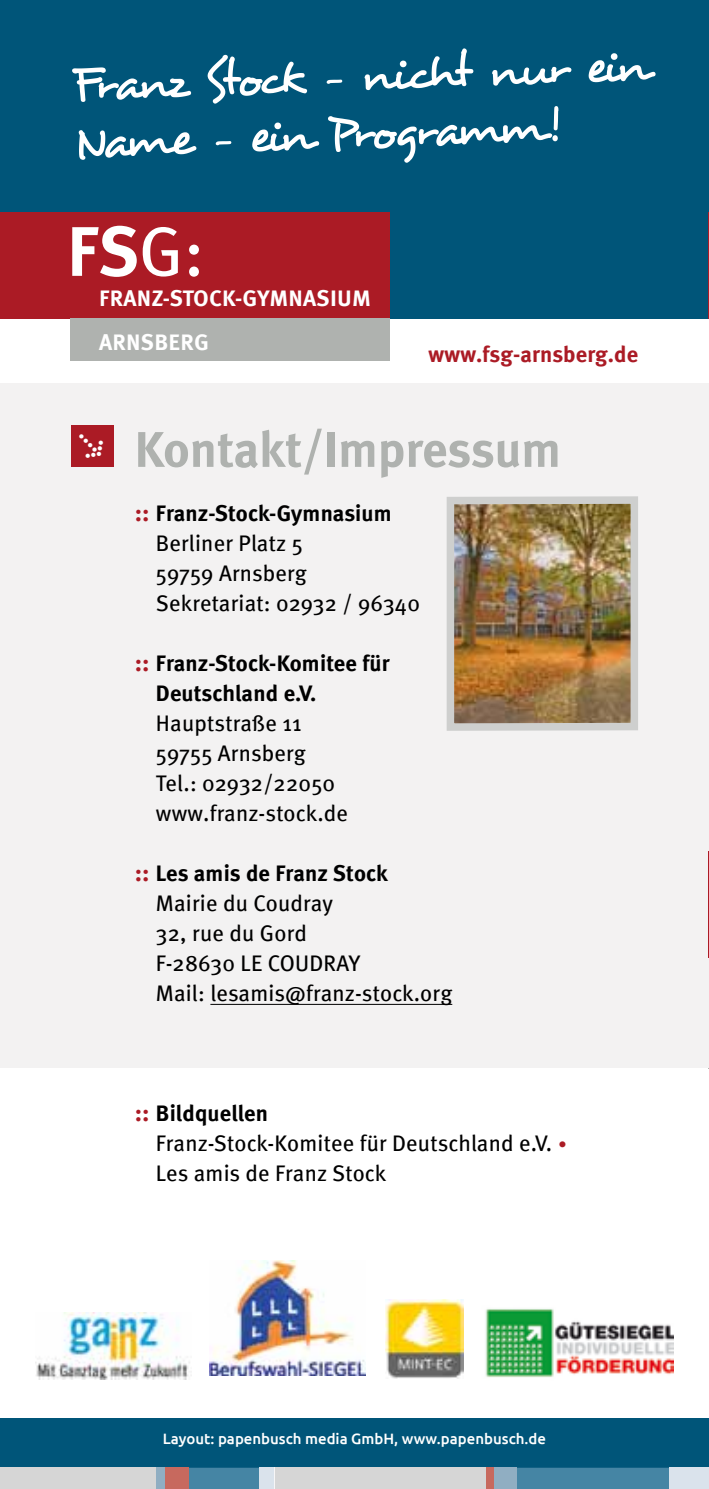
<style>
.page{position:relative;width:709px;height:1489px;background:#fff}
.page>*{position:absolute;margin:0;border:0;box-sizing:border-box;transform-origin:0 0}
.t1{font:700 70px "Meta";color:#fff}
.t2{font:50px/57.5px "Desyrel";color:#fff}
.t3{font:700 50px "Meta";color:#afb2af}
.t4{font:25px "Meta Bold Caps Expert";color:#fff}
.t5{font:22.5px/30px "Meta";letter-spacing:.01em;color:#000}
.t6{font:700 22.5px/30px "Meta";letter-spacing:.01em;color:#000}
.t7{font:22.5px/44.2px "Meta Bold Caps";letter-spacing:.01em;color:#fff}
.t8{font:700 22.5px "Meta";letter-spacing:.01em;color:#ab1b25}
.t9{font:500 15px "Ubuntu";color:#fff}
.s1{font-weight:400}
.s2{font-weight:700;font-size:25px;color:#ab1b25}
.s3{font-weight:700}
.s4{font-size:25px;color:#ab1b25}
.s5{font-family:"The Sans Os F";font-weight:600;color:#ab1b25}
</style>
<div class="page">
<div style="left:0;top:0;width:709px;height:356px;background:#005579"></div>
<div style="left:0;top:321px;width:709px;height:747px;background:#f3f2f2"></div>
<div style="left:0;top:319px;width:709px;height:64px;background:#fff"></div>
<div style="left:0;top:1417px;width:709px;height:71px;background:#005579"></div>
<hr style="left:210px;top:1003px;width:242px;height:1px;background:#000">
<div style="left:0;top:1467px;width:172px;height:21px;background:#d6d6d6"></div>
<svg style="left:189px;top:1467px;width:70px;height:21px"></svg>
<div style="left:156px;top:1467px;width:16px;height:21px;background:#90aec2"></div>
<div style="left:274px;top:1467px;width:242px;height:21px;background:#d6d6d6"></div>
<div style="left:516px;top:1467px;width:153px;height:21px;background:#4585a4"></div>
<div style="left:489px;top:1467px;width:27px;height:21px;background:#90aec2"></div>
<div style="left:486px;top:1467px;width:8px;height:21px;background:#c7695e"></div>
<div style="left:166px;top:1467px;width:23px;height:21px;background:#c7695e"></div>
<div style="left:259px;top:1467px;width:15px;height:21px;background:#dae3ec"></div>
<svg style="left:274px;top:1467px;width:1px;height:21px"></svg>
<div style="left:669px;top:1467px;width:40px;height:21px;background:#dae3ec"></div>
<div style="left:71px;top:425px;width:42px;height:42px;background:#ab1b25"></div>
<img style="left:36px;top:1312px;width:156px;height:66px">
<img style="left:385px;top:1299px;width:78px;height:79px">
<img style="left:209px;top:1260px;width:156px;height:115px">
<img style="left:485px;top:1309px;width:188px;height:68px">
<div style="left:0;top:212px;width:390px;height:107px;background:#ab1b25"></div>
<div style="left:71px;top:319px;width:319px;height:42px;background:#afb2af"></div>
<img style="left:455px;top:505px;width:174px;height:216px">
<div style="left:446px;top:496px;width:192px;height:234px;border:8px solid #cecfce"></div>
<h2 class="t2" style="left:71px;top:56px;width:578px;rotate:-2deg">Franz Stock - nicht nur ein<br>Name - ein Programm!</h2>
<h1 class="t1" style="left:67px;top:210px;width:139px">FS<span class="s1">G:</span></h1>
<p class="t7" style="left:99px;top:276px;width:273px">FRANZ-STOCK-GYMNASIUM<br>ARNSBERG</p>
<p class="t8" style="left:428px;top:341px;width:211px">www.fsg-arnsberg.de</p>
<p class="t4" style="left:77px;top:428px;width:32px">p</p>
<h2 class="t3" style="left:135px;top:420px;width:428px">Kontakt/Impressum</h2>
<p class="t5" style="left:156px;top:498px;width:266px;text-indent:-21px"><span class="s2">::</span> <span class="s3">Franz-Stock-Gymnasium<br></span>Berliner Platz 5<br>59759 Arnsberg<br>Sekretariat: 02932 / 96340</p>
<p class="t6" style="left:156px;top:648px;width:235px;text-indent:-21px"><span class="s4">::</span> Franz-Stock-Komitee für<br>Deutschland e.V.</p>
<p class="t5" style="left:156px;top:708px;width:193px">Hauptstraße 11<br>59755 Arnsberg<br>Tel.: 02932/22050 www.franz-stock.de</p>
<p class="t5" style="left:156px;top:858px;width:298px;text-indent:-21px"><span class="s2">::</span> <span class="s3">Les amis de Franz Stock<br></span>Mairie du Coudray<br>32, rue du Gord<br>F-28630 LE COUDRAY<br>Mail: lesamis@franz-stock.org</p>
<p class="t5" style="left:156px;top:1098px;width:413px;text-indent:-21px"><span class="s2">::</span> <span class="s3">Bildquellen<br></span>Franz-Stock-Komitee für Deutschland e.V. <span class="s5">•<br></span>Les amis de Franz Stock</p>
<p class="t9" style="left:163px;top:1428px;width:384px">Layout: papenbusch media GmbH, www.papenbusch.de</p>
</div>
